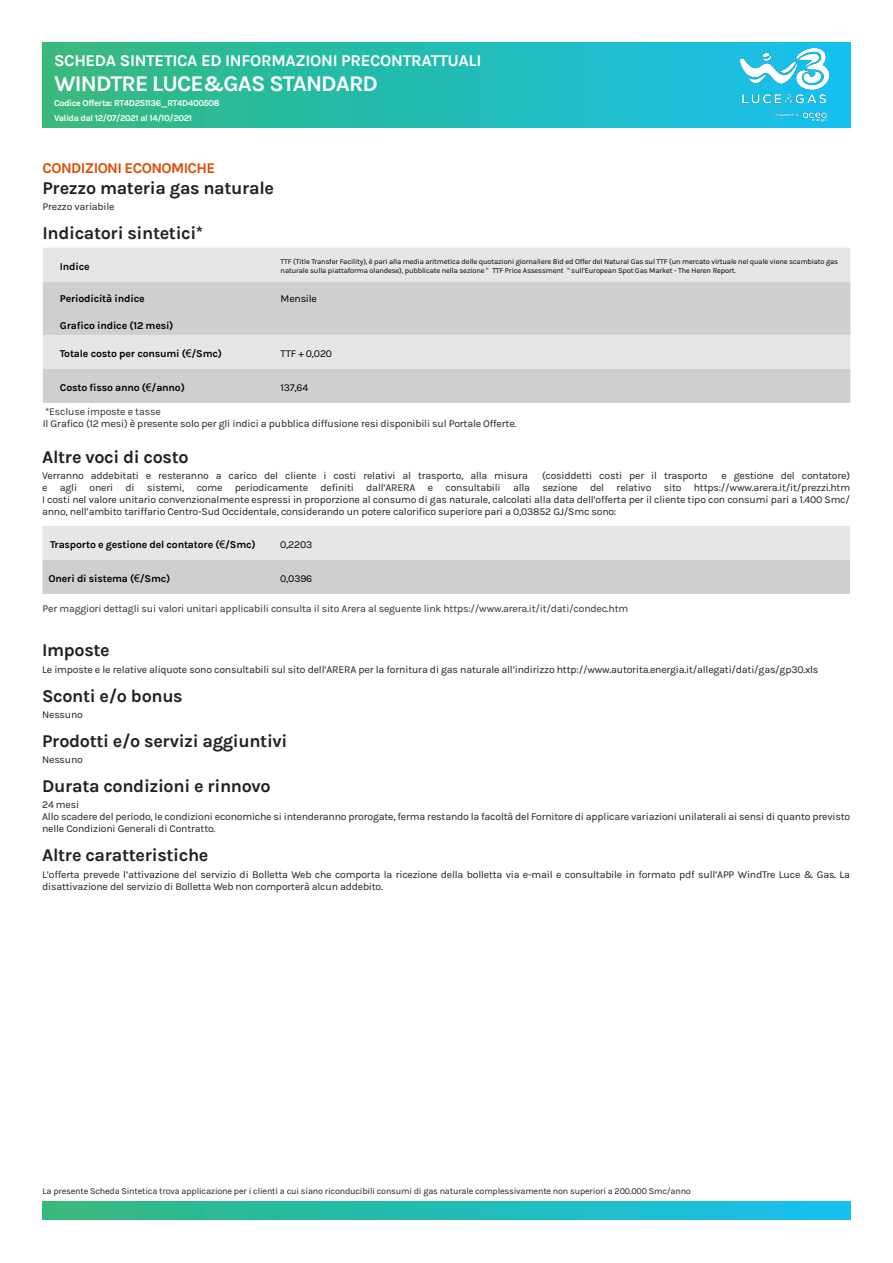
<style>
.page{position:relative;width:893px;height:1263px;background:#fff}
.page>*{position:absolute;margin:0;border:0;box-sizing:border-box;transform-origin:0 0}
.t1{font:700 22.5px "Karla";letter-spacing:-.04em;color:#fff}
.t2{font:700 18px "Karla";letter-spacing:-.02em;color:#231f20}
.t3{font:700 16.5px "Karla";letter-spacing:-.02em;color:#fff}
.t4{font:700 15px "Karla";letter-spacing:-.04em;color:#de4b00}
.t5{font:10.5px/12px "Karla";letter-spacing:-.02em;color:#231f20}
.t6{font:700 10.5px "Karla";letter-spacing:-.02em;color:#000001}
.t7{font:10.5px "Karla";letter-spacing:-.02em;color:#2d3234}
.t8{font:10.5px "Karla";letter-spacing:-.02em;color:#000001}
.t9{font:9px "Karla";letter-spacing:-.02em;color:#231f20}
.t10{font:700 9px/15px "Karla";letter-spacing:-.04em;color:#fff}
.t11{font:7.5px/9px "Karla";letter-spacing:-.02em;color:#000001}
.s1{font-family:"Arial";font-weight:400}
</style>
<div class="page">
<div style="left:43px;top:1202px;width:807px;height:18px;background:linear-gradient(to right,#34b97b,#15c0ef)"></div>
<div style="left:43px;top:43px;width:807px;height:84px;background:linear-gradient(to right,#34b97b,#15c0ef)"></div>
<img style="left:740px;top:49px;width:88px;height:73px">
<svg style="left:43px;top:526px;width:807px;height:68px;background:#dadada"></svg>
<div style="left:43px;top:248px;width:807px;height:34px;background:#e6e6e6"></div>
<svg style="left:43px;top:282px;width:807px;height:121px;background:#d5d5d5"></svg>
<h3 class="t3" style="left:54px;top:51px;width:429px">SCHEDA SINTETICA ED INFORMAZIONI PRECONTRATTUALI</h3>
<h1 class="t1" style="left:54px;top:71px;width:326px">WINDTRE LUCE&amp;GAS STANDARD</h1>
<p class="t10" style="left:54px;top:96px;width:167px">Codice Offerta: RT4D251136_RT4D400508<br>Valida dal 12/07/2021 al 14/10/2021</p>
<h3 class="t4" style="left:43px;top:160px;width:174px">CONDIZIONI ECONOMICHE</h3>
<h2 class="t2" style="left:43px;top:177px;width:233px">Prezzo materia gas naturale</h2>
<p class="t5" style="left:43px;top:201px;width:74px">Prezzo variabile</p>
<h2 class="t2" style="left:43px;top:223px;width:162px">Indicatori sintetici*</h2>
<p class="t6" style="left:60px;top:260px;width:31px">Indice</p>
<p class="t11" style="left:281px;top:257px;width:559px">TTF (Title Transfer Facility), è pari alla media aritmetica delle quotazioni giornaliere Bid ed Offer del Natural Gas sul TTF (un mercato virtuale nel quale viene scambiato gas naturale sulla piattaforma olandese), pubblicate nella sezione "“TTF Price Assessment " sull’European Spot Gas Market - The Heren Report.</p>
<p class="t6" style="left:60px;top:292px;width:86px">Periodicità indice</p>
<p class="t8" style="left:281px;top:293px;width:38px">Mensile</p>
<p class="t6" style="left:60px;top:319px;width:115px">Grafico indice (12 mesi)</p>
<p class="t6" style="left:60px;top:347px;width:164px">Totale costo per consumi (<span class="s1">€</span>/Smc)</p>
<p class="t8" style="left:281px;top:347px;width:53px">TTF + 0,020</p>
<p class="t6" style="left:60px;top:381px;width:126px">Costo fisso anno (<span class="s1">€</span>/anno)</p>
<p class="t8" style="left:281px;top:381px;width:29px">137,64</p>
<p class="t7" style="left:45px;top:406px;width:117px">*Escluse imposte e tasse</p>
<p class="t5" style="left:43px;top:418px;width:475px">Il Grafico (12 mesi) è presente solo per gli indici a pubblica diffusione resi disponibili sul Portale Offerte.</p>
<h2 class="t2" style="left:42px;top:447px;width:148px">Altre voci di costo</h2>
<p class="t5" style="left:42px;top:470px;width:487px">Verranno addebitati e resteranno a carico del cliente i costi relativi al trasporto, alla misura</p>
<p class="t5" style="left:542px;top:470px;width:167px">(cosiddetti costi per il trasporto</p>
<p class="t5" style="left:42px;top:470px;width:809px;text-align:justify;text-indent:679px">e gestione del contatore) e agli oneri di sistemi, come periodicamente definiti dall’ARERA e consultabili alla sezione del relativo sito https://www.arera.it/it/prezzi.htm I costi nel valore unitario convenzionalmente espressi in proporzione al consumo di gas naturale, calcolati alla data dell’offerta per il cliente tipo con consumi pari a 1.400 Smc/ anno, nell’ambito tariffario Centro-Sud Occidentale, considerando un potere calorifico superiore pari a 0,03852 GJ/Smc sono:</p>
<p class="t6" style="left:50px;top:538px;width:207px">Trasporto e gestione del contatore (<span class="s1">€</span>/Smc)</p>
<p class="t8" style="left:280px;top:538px;width:34px">0,2203</p>
<p class="t6" style="left:49px;top:572px;width:123px">Oneri di sistema (<span class="s1">€</span>/Smc)</p>
<p class="t8" style="left:280px;top:572px;width:33px">0,0396</p>
<p class="t7" style="left:43px;top:603px;width:587px">Per maggiori dettagli sui valori unitari applicabili consulta il sito Arera al seguente link https://www.arera.it/it/dati/condec.htm</p>
<h2 class="t2" style="left:42px;top:640px;width:69px">Imposte</h2>
<p class="t5" style="left:42px;top:663px;width:778px">Le imposte e le relative aliquote sono consultabili sul sito dell’ARERA per la fornitura di gas naturale all’indirizzo http://www.autorita.energia.it/allegati/dati/gas/gp30.xls</p>
<h2 class="t2" style="left:42px;top:685px;width:142px">Sconti e/o bonus</h2>
<p class="t5" style="left:42px;top:708px;width:42px">Nessuno</p>
<h2 class="t2" style="left:42px;top:730px;width:247px">Prodotti e/o servizi aggiuntivi</h2>
<p class="t5" style="left:42px;top:754px;width:42px">Nessuno</p>
<h2 class="t2" style="left:42px;top:776px;width:230px">Durata condizioni e rinnovo</h2>
<p class="t5" style="left:42px;top:799px;width:809px">24 mesi<br>Allo scadere del periodo, le condizioni economiche si intenderanno prorogate, ferma restando la facoltà del Fornitore di applicare variazioni unilaterali ai sensi di quanto previsto nelle Condizioni Generali di Contratto.</p>
<h2 class="t2" style="left:42px;top:845px;width:168px">Altre caratteristiche</h2>
<p class="t5" style="left:42px;top:868px;width:809px">L’offerta prevede l’attivazione del servizio di Bolletta Web che comporta la ricezione della bolletta via e-mail e consultabile in formato pdf sull’APP WindTre Luce &amp; Gas. La disattivazione del servizio di Bolletta Web non comporterà alcun addebito.</p>
<p class="t9" style="left:43px;top:1186px;width:650px">La presente Scheda Sintetica trova applicazione per i clienti a cui siano riconducibili consumi di gas naturale complessivamente non superiori a 200.000 Smc/anno</p>
</div>
